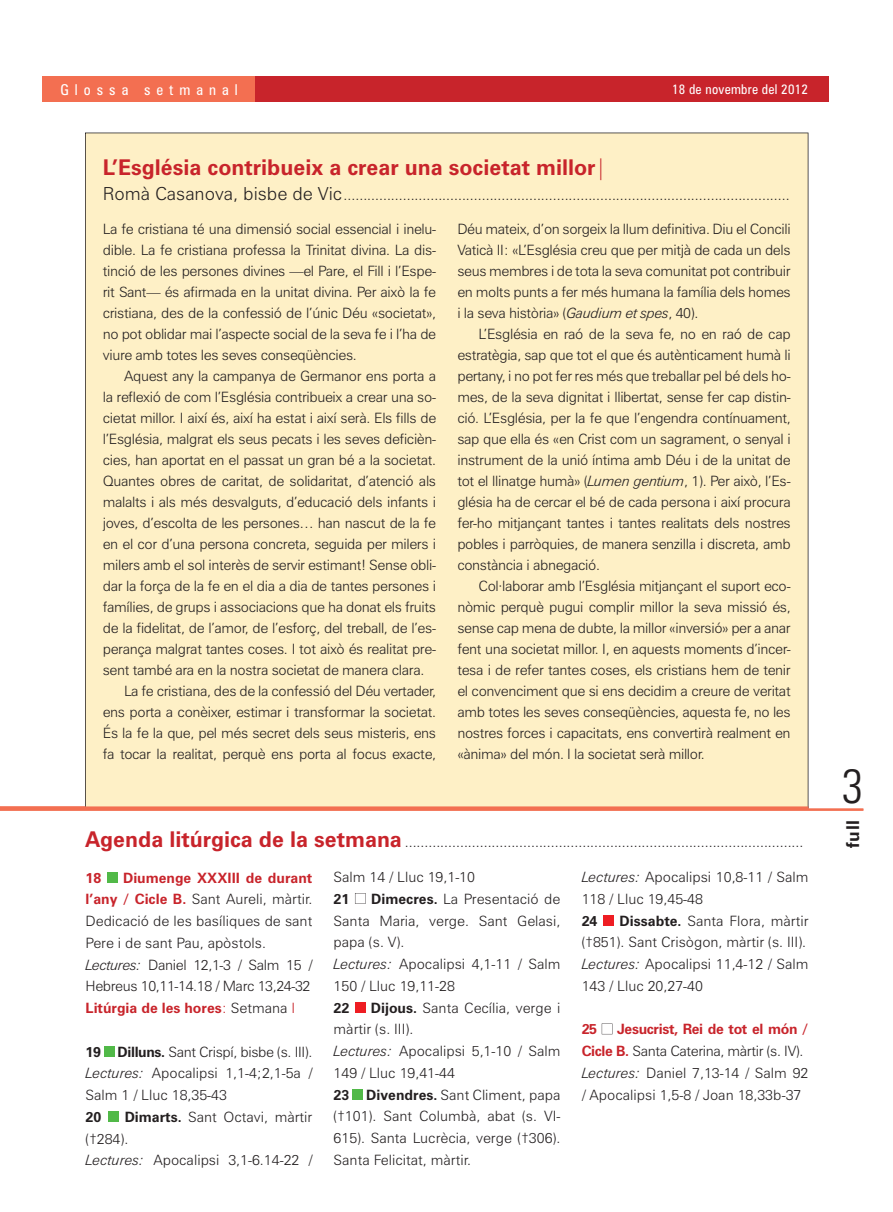
<style>
.page{position:relative;width:893px;height:1212px;background:#fff}
.page>*{position:absolute;margin:0;border:0;box-sizing:border-box;transform-origin:0 0}
.t1{font:300 condensed 48px "Zurich BT";color:#231f20}
.t2{font:700 21.75px "Zurich BT";color:#c8242b}
.t3{font:700 17.7px "Zurich BT";color:#231f20}
.t4{font:condensed 15px "Zurich BT";letter-spacing:.4em;color:#fff}
.t5{font:300 14.25px/21px "Zurich BT";letter-spacing:-.025em;color:#231f20;text-align:justify}
.t6{font:300 14.25px/21.8px "Zurich BT";color:#231f20}
.t7{font:700 14.25px "Zurich BT";color:#231f20}
.t8{font:700 14.25px "Zurich BT";color:#c8242b}
.t9{font:condensed 13.5px "Zurich BT";letter-spacing:.02em;color:#fff}
.s1{font-weight:300}
.s2{font-size:18px}
.s3{font-style:italic}
.s4{font-weight:700;font-size:21.75px;color:#c8242b}
.s5{font-weight:700;color:#c8242b}
.s6{color:#c8242b}
.s7{font-weight:700}
</style>
<div class="page">
<div style="left:43px;top:77px;width:786px;height:25px;background:#c8242b"></div>
<div style="left:43px;top:77px;width:212px;height:25px;background:#f36f51"></div>
<div style="left:107px;top:872px;width:10px;height:10px;background:#51b948"></div>
<div style="left:104px;top:1046px;width:10px;height:10px;background:#51b948"></div>
<div style="left:108px;top:1111px;width:10px;height:11px;background:#51b948"></div>
<svg style="left:355px;top:893px;width:11px;height:11px"></svg>
<div style="left:355px;top:1002px;width:10px;height:10px;background:#ee1d23"></div>
<div style="left:353px;top:1089px;width:10px;height:10px;background:#51b948"></div>
<div style="left:603px;top:915px;width:11px;height:10px;background:#ee1d23"></div>
<svg style="left:602px;top:1023px;width:10px;height:11px"></svg>
<div style="left:85px;top:133px;width:723px;height:673px;background:#fef0c6"></div>
<svg style="left:0;top:806px;width:863px;height:5px;background:#f37f62"></svg>
<p class="t4" style="left:60px;top:81px;width:179px">Glossa setmanal</p>
<p class="t9" style="left:672px;top:81px;width:137px">18 de novembre del 2012</p>
<h2 class="t2" style="left:103px;top:154px;width:505px">L’Església contribueix a crear una societat millor<span class="s1">|</span></h2>
<p class="t5" style="left:103px;top:184px;width:688px"><span class="s2">Romà Casanova, bisbe de Vic</span> .................................................................................................................</p>
<p class="t5" style="left:103px;top:218px;width:335px">La fe cristiana té una dimensió social essencial i inelu&shy;dible. La fe cristiana professa la Trinitat divina. La dis&shy;tinció de les persones divines —el Pare, el Fill i l’Espe&shy;rit Sant— és afirmada en la unitat divina. Per això la fe cristiana, des de la confessió de l’únic Déu «societat», no pot oblidar mai l’aspecte social de la seva fe i l’ha de viure amb totes les seves conseqüències.</p>
<p class="t5" style="left:124px;top:365px;width:314px">Aquest any la campanya de Germanor ens porta a</p>
<p class="t5" style="left:103px;top:386px;width:335px">la reflexió de com l’Església contribueix a crear una so-</p>
<p class="t5" style="left:103px;top:407px;width:335px">cietat millor. I així és, així ha estat i així serà. Els fills de</p>
<p class="t5" style="left:103px;top:428px;width:335px">l’Església, malgrat els seus pecats i les seves deficièn-</p>
<p class="t5" style="left:103px;top:449px;width:335px">cies, han aportat en el passat un gran bé a la societat.</p>
<p class="t5" style="left:103px;top:470px;width:335px">Quantes obres de caritat, de solidaritat, d’atenció als</p>
<p class="t5" style="left:103px;top:491px;width:335px">malalts i als més desvalguts, d’educació dels infants i</p>
<p class="t5" style="left:103px;top:512px;width:335px">joves, d’escolta de les persones… han nascut de la fe</p>
<p class="t5" style="left:103px;top:534px;width:335px">en el cor d’una persona concreta, seguida per milers i</p>
<p class="t5" style="left:103px;top:555px;width:335px">milers amb el sol interès de servir estimant! Sense obli-</p>
<p class="t5" style="left:103px;top:576px;width:335px">dar la força de la fe en el dia a dia de tantes persones i</p>
<p class="t5" style="left:103px;top:597px;width:335px">famílies, de grups i associacions que ha donat els fruits</p>
<p class="t5" style="left:103px;top:618px;width:335px">de la fidelitat, de l’amor, de l’esforç, del treball, de l’es-</p>
<p class="t5" style="left:103px;top:639px;width:335px">perança malgrat tantes coses. I tot això és realitat pre-</p>
<p class="t5" style="left:103px;top:660px;width:323px">sent també ara en la nostra societat de manera clara.</p>
<p class="t5" style="left:124px;top:681px;width:313px">La fe cristiana, des de la confessió del Déu vertader,</p>
<p class="t5" style="left:103px;top:702px;width:335px">ens porta a conèixer, estimar i transformar la societat.</p>
<p class="t5" style="left:103px;top:723px;width:335px">És la fe la que, pel més secret dels seus misteris, ens</p>
<p class="t5" style="left:103px;top:744px;width:335px">fa tocar la realitat, perquè ens porta al focus exacte,</p>
<p class="t5" style="left:457px;top:219px;width:335px">Déu mateix, d’on sorgeix la llum definitiva. Diu el Concili Vaticà II: «L’Església creu que per mitjà de cada un dels seus membres i de tota la seva comunitat pot contribuir en molts punts a fer més humana la família dels homes i la seva història» (<span class="s3">Gaudium et spes</span>, 40).</p>
<p class="t5" style="left:457px;top:324px;width:335px;text-indent:21px">L’Església en raó de la seva fe, no en raó de cap estratègia, sap que tot el que és autènticament humà li pertany, i no pot fer res més que treballar pel bé dels ho&shy;mes, de la seva dignitat i llibertat, sense fer cap distin&shy;ció. L’Església, per la fe que l’engendra contínuament, sap que ella és «en Crist com un sagrament, o senyal i instrument de la unió íntima amb Déu i de la unitat de tot el llinatge humà» (<span class="s3">Lumen gentium</span>, 1). Per això, l’Es&shy;glésia ha de cercar el bé de cada persona i així procura fer-ho mitjançant tantes i tantes realitats dels nostres pobles i parròquies, de manera senzilla i discreta, amb constància i abnegació.</p>
<p class="t5" style="left:457px;top:576px;width:335px;text-indent:21px">Col·laborar amb l’Església mitjançant el suport eco&shy;nòmic perquè pugui complir millor la seva missió és, sense cap mena de dubte, la millor «inversió» per a anar fent una societat millor. I, en aquests moments d’incer&shy;tesa i de refer tantes coses, els cristians hem de tenir el convenciment que si ens decidim a creure de veritat amb totes les seves conseqüències, aquesta fe, no les nostres forces i capacitats, ens convertirà realment en «ànima» del món. I la societat serà millor.</p>
<p class="t5" style="left:85px;top:831px;width:720px"><span class="s4">Agenda litúrgica de la setmana</span> .....................................................................................................</p>
<p class="t6" style="left:86px;top:866px;width:228px;text-indent:37px"><span class="s5">Diumenge XXXIII de durant l’any / Cicle B.</span> Sant Aureli, màrtir.<br>Dedicació de les basíliques de sant<br>Pere i de sant Pau, apòstols.<br><span class="s3">Lectures:</span> Daniel 12,1-3 / Salm 15 /<br>Hebreus 10,11-14.18 / Marc 13,24-32<br><span class="s5">Litúrgia de les hores</span><span class="s6">:</span> Setmana <span class="s6">I</span></p>
<p class="t5" style="left:86px;top:1040px;width:228px;line-height:21.8px"><span class="s7">19 Dilluns.</span> Sant Crispí, bisbe (s. III).<br><span class="s3">Lectures:</span> Apocalipsi 1,1-4;2,1-5a / Salm 1 / Lluc 18,35-43</p>
<p class="t7" style="left:86px;top:1108px;width:17px">20</p>
<p class="t8" style="left:86px;top:869px;width:17px">18</p>
<p class="t6" style="left:86px;top:1106px;width:228px;text-indent:39px"><span class="s7">Dimarts.</span> Sant Octavi, màrtir (†284).<br><span class="s3">Lectures:</span> Apocalipsi 3,1-6.14-22 /</p>
<p class="t6" style="left:334px;top:866px;width:143px">Salm 14 / Lluc 19,1-10</p>
<p class="t7" style="left:334px;top:890px;width:17px">21</p>
<p class="t6" style="left:334px;top:888px;width:228px;text-indent:38px"><span class="s7">Dimecres.</span> La Presentació de<br>Santa Maria, verge. Sant Gelasi, papa (s. V).<br><span class="s3">Lectures:</span> Apocalipsi 4,1-11 / Salm<br>150 / Lluc 19,11-28</p>
<p class="t7" style="left:334px;top:999px;width:17px">22</p>
<p class="t6" style="left:334px;top:996px;width:228px;text-indent:37px"><span class="s7">Dijous.</span> Santa Cecília, verge i màrtir (s. III).<br><span class="s3">Lectures:</span> Apocalipsi 5,1-10 / Salm<br>149 / Lluc 19,41-44<br><span class="s7">23 Divendres.</span> Sant Climent, papa (†101). Sant Columbà, abat (s. VI-<br>615). Santa Lucrècia, verge (†306).<br>Santa Felicitat, màrtir.</p>
<p class="t6" style="left:582px;top:866px;width:228px"><span class="s3">Lectures:</span> Apocalipsi 10,8-11 / Salm<br>118 / Lluc 19,45-48</p>
<p class="t7" style="left:582px;top:912px;width:17px">24</p>
<p class="t6" style="left:582px;top:909px;width:228px;text-indent:38px"><span class="s7">Dissabte.</span> Santa Flora, màrtir (†851). Sant Crisògon, màrtir (s. III).<br><span class="s3">Lectures:</span> Apocalipsi 11,4-12 / Salm<br>143 / Lluc 20,27-40</p>
<p class="t8" style="left:582px;top:1020px;width:17px">25</p>
<p class="t6" style="left:582px;top:1018px;width:228px;text-indent:35px"><span class="s5">Jesucrist, Rei de tot el món / Cicle B.</span> Santa Caterina, màrtir (s. IV).<br><span class="s3">Lectures:</span> Daniel 7,13-14 / Salm 92 / Apocalipsi 1,5-8 / Joan 18,33b-37</p>
<h1 class="t1" style="left:842px;top:756px;width:24px">3</h1>
<p class="t3" style="left:842px;top:848px;width:30px;rotate:-90deg">full</p>
</div>
